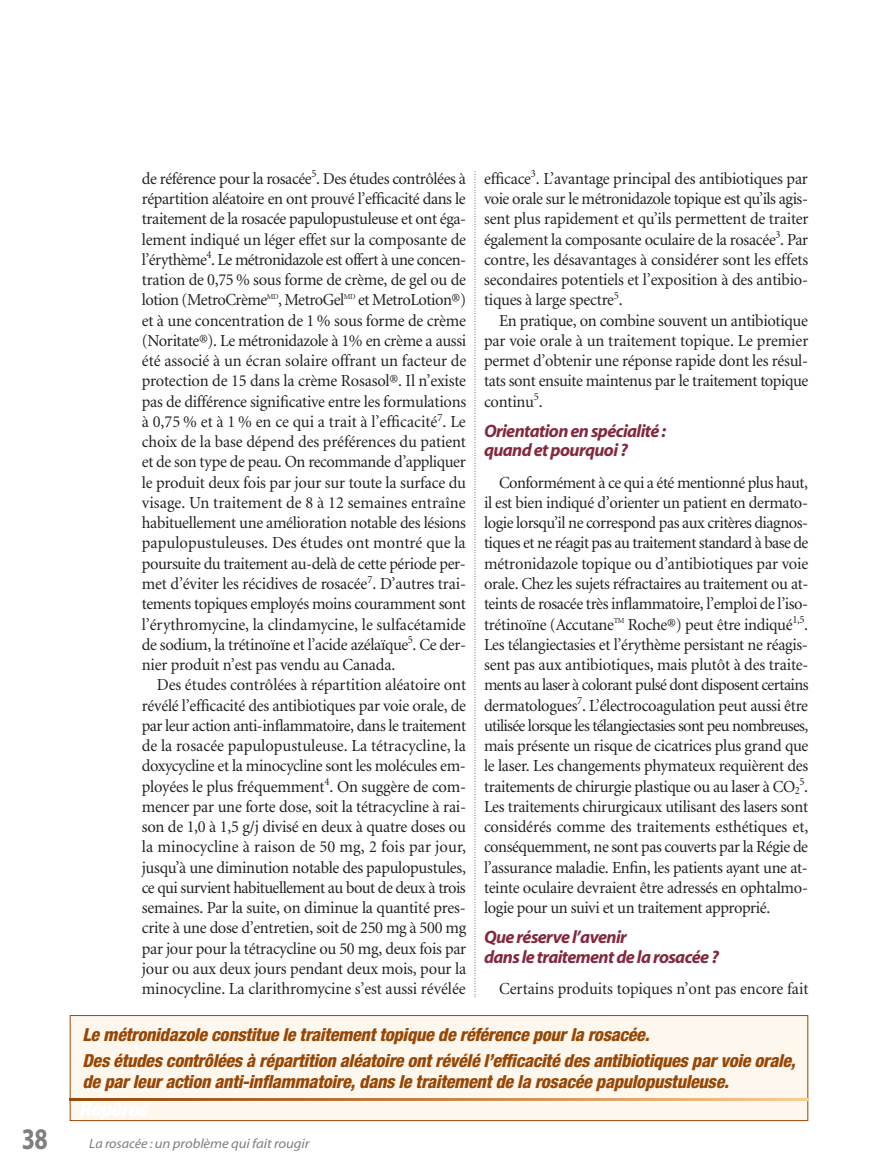
<style>
.page{position:relative;width:878px;height:1175px;background:#fff}
.page>*{position:absolute;margin:0;border:0;box-sizing:border-box;transform-origin:0 0}
.t1{font:700 30px "Myriad";color:#7d7f81;scale:.8 1}
.t2{font:italic 800 condensed 18px/26.2px "Helvetica Neue";letter-spacing:-.015em;color:#974705}
.t3{font:italic 700 18px/19.5px "Myriad";letter-spacing:-.035em;color:#82293f}
.t4{font:16.8px/20.2px "Minion";letter-spacing:-.015em;color:#231f20;text-align:justify}
.t5{font:italic 13.5px "Myriad";letter-spacing:-.01em;color:#7d7f81;scale:1.05 1}
.t6{font:10.95px "Minion";color:#231f20}
.s1{font-size:16.8px}
</style>
<div class="page">
<svg style="left:474px;top:172px;width:1px;height:826px"></svg>
<div style="left:70px;top:1015px;width:737px;height:105px;background:#fef7ed"></div>
<div style="left:70px;top:1015px;width:738px;height:105px;border:1px solid #974705"></div>
<hr style="left:70px;top:1098px;width:2px;height:22px;background:#974705">
<svg style="left:76px;top:1098px;width:17px;height:22px"></svg>
<hr style="left:97px;top:1098px;width:2px;height:22px;background:#9b4b0a">
<svg style="left:103px;top:1098px;width:17px;height:22px"></svg>
<hr style="left:124px;top:1098px;width:2px;height:22px;background:#9e4f0e">
<svg style="left:130px;top:1098px;width:55px;height:22px"></svg>
<hr style="left:189px;top:1098px;width:2px;height:22px;background:#a65919">
<svg style="left:195px;top:1098px;width:17px;height:22px"></svg>
<hr style="left:216px;top:1098px;width:2px;height:22px;background:#a95d1e">
<svg style="left:222px;top:1098px;width:17px;height:22px"></svg>
<hr style="left:243px;top:1098px;width:2px;height:22px;background:#ad6222">
<svg style="left:249px;top:1098px;width:55px;height:22px"></svg>
<hr style="left:308px;top:1098px;width:2px;height:22px;background:#b56c2d">
<svg style="left:314px;top:1098px;width:17px;height:22px"></svg>
<hr style="left:335px;top:1098px;width:2px;height:22px;background:#ba7133">
<svg style="left:341px;top:1098px;width:17px;height:22px"></svg>
<hr style="left:362px;top:1098px;width:2px;height:22px;background:#be7537">
<svg style="left:368px;top:1098px;width:55px;height:22px"></svg>
<hr style="left:427px;top:1098px;width:2px;height:22px;background:#c68043">
<svg style="left:433px;top:1098px;width:17px;height:22px"></svg>
<hr style="left:454px;top:1098px;width:2px;height:22px;background:#ca8548">
<svg style="left:460px;top:1098px;width:17px;height:22px"></svg>
<hr style="left:481px;top:1098px;width:2px;height:22px;background:#cd8a4d">
<svg style="left:487px;top:1098px;width:82px;height:22px"></svg>
<hr style="left:573px;top:1098px;width:2px;height:22px;background:#da9b60">
<svg style="left:579px;top:1098px;width:17px;height:22px"></svg>
<hr style="left:600px;top:1098px;width:2px;height:22px;background:#dea065">
<svg style="left:606px;top:1098px;width:17px;height:22px"></svg>
<hr style="left:627px;top:1098px;width:2px;height:22px;background:#e2a66a">
<svg style="left:633px;top:1098px;width:55px;height:22px"></svg>
<hr style="left:692px;top:1098px;width:2px;height:22px;background:#ecb477">
<svg style="left:698px;top:1098px;width:17px;height:22px"></svg>
<hr style="left:719px;top:1098px;width:2px;height:22px;background:#efba7d">
<svg style="left:725px;top:1098px;width:17px;height:22px"></svg>
<hr style="left:746px;top:1098px;width:2px;height:22px;background:#f4c083">
<svg style="left:752px;top:1098px;width:55px;height:22px"></svg>
<p class="t4" style="left:142px;top:170px;width:326px">de référence pour la rosacée<sup>5</sup>. Des études contrôlées à répartition aléatoire en ont prouvé l’efficacité dans le traitement de la rosacée papulopustuleuse et ont éga&shy;lement indiqué un léger effet sur la composante de l’érythème<sup>4</sup>. Le métronidazole est offert à une concen&shy;tration de 0,75 % sous forme de crème, de gel ou de lotion (MetroCrème<sup>MD</sup>, MetroGel<sup>MD</sup> et MetroLotion®) et à une concentration de 1 % sous forme de crème (Noritate®). Le métronidazole à 1% en crème a aussi été associé à un écran solaire offrant un facteur de protection de 15 dans la crème Rosasol®. Il n’existe pas de différence significative entre les formulations à 0,75 % et à 1 % en ce qui a trait à l’efficacité<sup>7</sup>. Le choix de la base dépend des préférences du patient et de son type de peau. On recommande d’appliquer le produit deux fois par jour sur toute la surface du visage. Un traitement de 8 à 12 semaines entraîne habituellement une amélioration notable des lésions papulopustuleuses. Des études ont montré que la poursuite du traitement au-delà de cette période per&shy;met d’éviter les récidives de rosacée<sup>7</sup>. D’autres trai&shy;tements topiques employés moins couramment sont l’érythromycine, la clindamycine, le sulfacétamide de sodium, la trétinoïne et l’acide azélaïque<sup>5</sup>. Ce der&shy;nier produit n’est pas vendu au Canada.</p>
<p class="t4" style="left:142px;top:676px;width:326px;text-indent:15px">Des études contrôlées à répartition aléatoire ont révélé l’efficacité des antibiotiques par voie orale, de par leur action anti-inflammatoire, dans le traitement de la rosacée papulopustuleuse. La tétracycline, la doxycycline et la minocycline sont les molécules em&shy;ployées le plus fréquemment<sup>4</sup>. On suggère de com&shy;mencer par une forte dose, soit la tétracycline à rai&shy;son de 1,0 à 1,5 g/j divisé en deux à quatre doses ou la minocycline à raison de 50 mg, 2 fois par jour, jusqu’à une diminution notable des papulopustules, ce qui survient habituellement au bout de deux à trois semaines. Par la suite, on diminue la quantité pres&shy;crite à une dose d’entretien, soit de 250 mg à 500 mg par jour pour la tétracycline ou 50 mg, deux fois par jour ou aux deux jours pendant deux mois, pour la minocycline. La clarithromycine s’est aussi révélée</p>
<p class="t4" style="left:484px;top:170px;width:326px">efficace<sup>3</sup>. L’avantage principal des antibiotiques par voie orale sur le métronidazole topique est qu’ils agis&shy;sent plus rapidement et qu’ils permettent de traiter également la composante oculaire de la rosacée<sup>3</sup>. Par contre, les désavantages à considérer sont les effets secondaires potentiels et l’exposition à des antibio&shy;tiques à large spectre<sup>5</sup>.</p>
<p class="t4" style="left:484px;top:311px;width:326px;text-indent:15px">En pratique, on combine souvent un antibiotique par voie orale à un traitement topique. Le premier permet d’obtenir une réponse rapide dont les résul&shy;tats sont ensuite maintenus par le traitement topique continu<sup>5</sup>.</p>
<p class="t3" style="left:484px;top:423px;width:183px">Orientation en spécialité : quand et pourquoi ?</p>
<p class="t4" style="left:484px;top:473px;width:326px;text-indent:15px">Conformément à ce qui a été mentionné plus haut, il est bien indiqué d’orienter un patient en dermato&shy;logie lorsqu’il ne correspond pas aux critères diagnos&shy;tiques et ne réagit pas au traitement standard à base de métronidazole topique ou d’antibiotiques par voie orale. Chez les sujets réfractaires au traitement ou at&shy;teints de rosacée très inflammatoire, l’emploi de l’iso&shy;trétinoïne (Accutane<sup>TM</sup> Roche®) peut être indiqué<sup>1,5</sup>.<br>Les télangiectasies et l’érythème persistant ne réagis&shy;sent pas aux antibiotiques, mais plutôt à des traite&shy;ments au laser à colorant pulsé dont disposent certains dermatologues<sup>7</sup>. L’électrocoagulation peut aussi être utilisée lorsque les télangiectasies sont peu nombreuses, mais présente un risque de cicatrices plus grand que le laser. Les changements phymateux requièrent des traitements de chirurgie plastique ou au laser à CO<sub>2</sub></p>
<p class="t6" style="left:799px;top:777px;width:10px">5<span class="s1">.</span></p>
<p class="t4" style="left:484px;top:797px;width:326px">Les traitements chirurgicaux utilisant des lasers sont considérés comme des traitements esthétiques et, conséquemment, ne sont pas couverts par la Régie de l’assurance maladie. Enfin, les patients ayant une at&shy;teinte oculaire devraient être adressés en ophtalmo&shy;logie pour un suivi et un traitement approprié.</p>
<p class="t3" style="left:484px;top:929px;width:236px">Que réserve l’avenir<br>dans le traitement de la rosacée?</p>
<p class="t4" style="left:499px;top:980px;width:311px">Certains produits topiques n’ont pas encore fait</p>
<p class="t2" style="left:82px;top:1022px;width:714px">Le métronidazole constitue le traitement topique de référence pour la rosacée.<br>Des études contrôlées à répartition aléatoire ont révélé l’efficacité des antibiotiques par voie orale,</p>
<p class="t2" style="left:82px;top:1070px;width:647px">de par leur action anti-inflammatoire, dans le traitement de la rosacée papulopustuleuse.</p>
<h1 class="t1" style="left:22px;top:1127px;width:34px">38</h1>
<p class="t5" style="left:89px;top:1138px;width:211px">La rosacée : un problème qui fait rougir</p>
</div>
